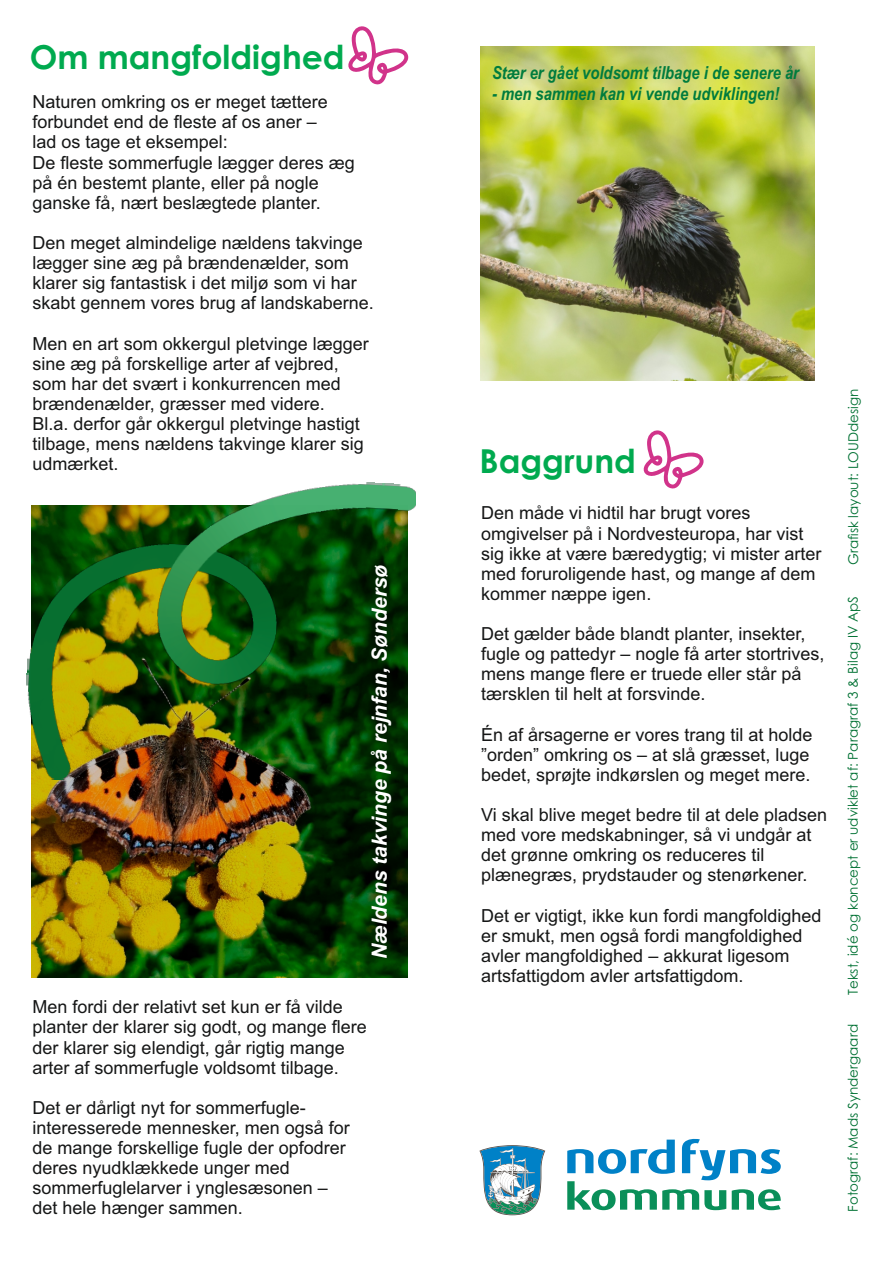
<style>
.page{position:relative;width:885px;height:1263px;background:#fff}
.page>*{position:absolute;margin:0;border:0;box-sizing:border-box;transform-origin:0 0}
.t1{font:700 33px "Century Gothic";color:#00aa4f}
.t2{font:italic 700 21px "Arial";color:#fff}
.t3{font:18px/20.1px "Arial";color:#151616}
.t4{font:italic 700 18px "Arial Narrow";color:#007c3d}
.t5{font:13.5px "Century Gothic";color:#007133}
</style>
<div class="page">
<img style="left:32px;top:797px;width:375px;height:180px">
<svg style="left:348px;top:26px;width:61px;height:59px"></svg>
<img style="left:26px;top:482px;width:390px;height:315px">
<svg style="left:567px;top:1138px;width:213px;height:72px"></svg>
<svg style="left:479px;top:1145px;width:66px;height:70px"></svg>
<svg style="left:643px;top:430px;width:61px;height:59px"></svg>
<img style="left:480px;top:47px;width:334px;height:333px">
<h1 class="t1" style="left:30px;top:44px;width:316px">Om mangfoldighed</h1>
<p class="t3" style="left:33px;top:94px;width:324px">Naturen omkring os er meget tættere forbundet end de fleste af os aner –<br>lad os tage et eksempel:<br>De fleste sommerfugle lægger deres æg på én bestemt plante, eller på nogle ganske få, nært beslægtede planter.</p>
<p class="t3" style="left:33px;top:234px;width:343px">Den meget almindelige nældens takvinge lægger sine æg på brændenælder, som klarer sig fantastisk i det miljø som vi har skabt gennem vores brug af landskaberne.</p>
<p class="t3" style="left:33px;top:335px;width:338px">Men en art som okkergul pletvinge lægger sine æg på forskellige arter af vejbred, som har det svært i konkurrencen med brændenælder, græsser med videre.<br>Bl.a. derfor går okkergul pletvinge hastigt tilbage, mens nældens takvinge klarer sig udmærket.</p>
<p class="t2" style="left:371px;top:959px;width:396px;rotate:-90deg">Nældens takvinge på rejnfan, Søndersø</p>
<p class="t3" style="left:33px;top:998px;width:336px">Men fordi der relativt set kun er få vilde planter der klarer sig godt, og mange flere der klarer sig elendigt, går rigtig mange arter af sommerfugle voldsomt tilbage.</p>
<p class="t3" style="left:33px;top:1099px;width:319px">Det er dårligt nyt for sommerfugle&shy;interesserede mennesker, men også for de mange forskellige fugle der opfodrer deres nyudklækkede unger med sommerfuglelarver i ynglesæsonen – det hele hænger sammen.</p>
<p class="t4" style="left:492px;top:66px;width:308px">Stær er gået voldsomt tilbage i de senere år</p>
<p class="t4" style="left:492px;top:87px;width:289px">- men sammen kan vi vende udviklingen!</p>
<h1 class="t1" style="left:479px;top:448px;width:158px">Baggrund</h1>
<p class="t3" style="left:481px;top:505px;width:342px">Den måde vi hidtil har brugt vores omgivelser på i Nordvesteuropa, har vist sig ikke at være bæredygtig; vi mister arter med foruroligende hast, og mange af dem kommer næppe igen.</p>
<p class="t3" style="left:481px;top:625px;width:345px">Det gælder både blandt planter, insekter, fugle og pattedyr – nogle få arter stortrives, mens mange flere er truede eller står på tærsklen til helt at forsvinde.</p>
<p class="t3" style="left:481px;top:726px;width:333px">Én af årsagerne er vores trang til at holde ”orden” omkring os – at slå græsset, luge bedet, sprøjte indkørslen og meget mere.</p>
<p class="t3" style="left:481px;top:806px;width:347px">Vi skal blive meget bedre til at dele pladsen med vore medskabninger, så vi undgår at det grønne omkring os reduceres til plænegræs, prydstauder og stenørkener.</p>
<p class="t3" style="left:481px;top:907px;width:342px">Det er vigtigt, ikke kun fordi mangfoldighed er smukt, men også fordi mangfoldighed avler mangfoldighed – akkurat ligesom artsfattigdom avler artsfattigdom.</p>
<p class="t5" style="left:847px;top:565px;width:177px;rotate:-90deg">Gra sk layout: LOUDdesign</p>
<p class="t5" style="left:847px;top:995px;width:400px;rotate:-90deg">Tekst, idé og koncept er udviklet af: Paragraf 3 &amp; Bilag IV ApS</p>
<p class="t5" style="left:847px;top:1212px;width:189px;rotate:-90deg">Fotograf: Mads Syndergaard</p>
</div>
